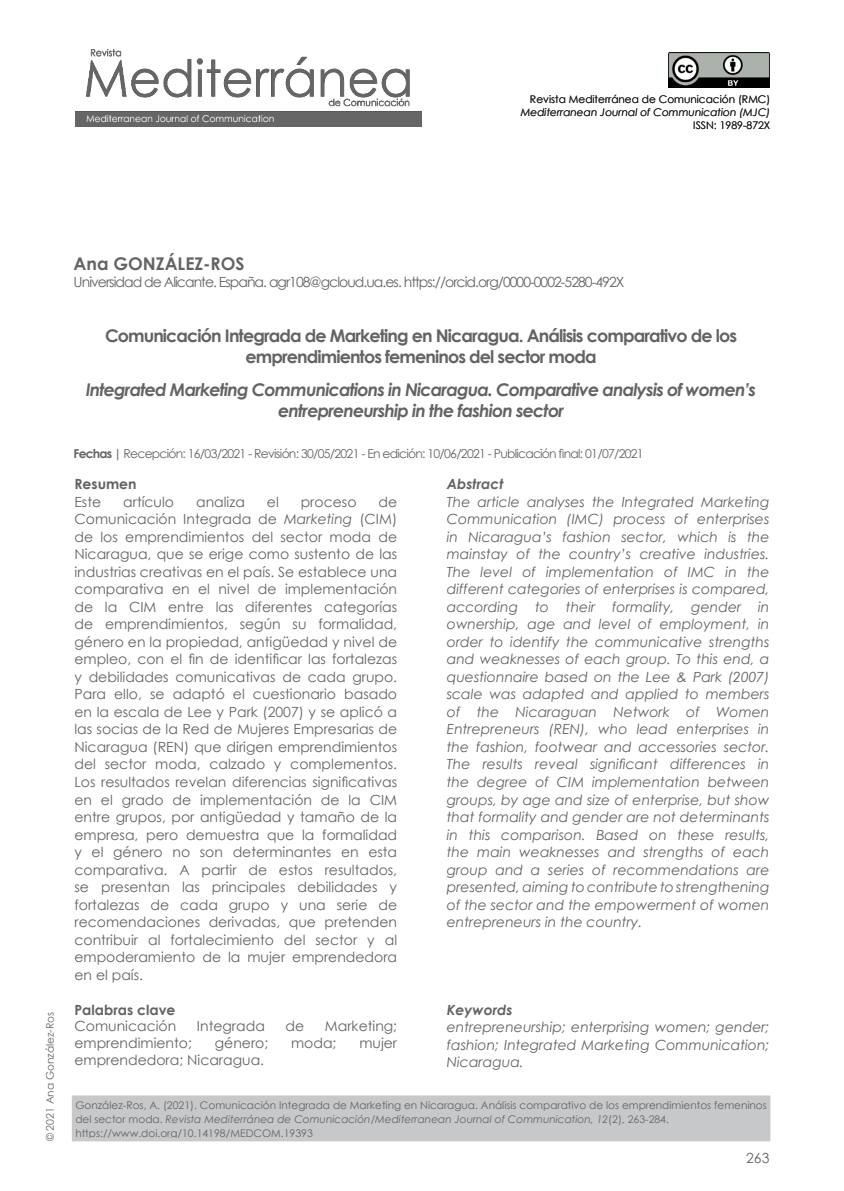
<style>
.page{position:relative;width:844px;height:1191px;background:#fff}
.page>*{position:absolute;margin:0;border:0;box-sizing:border-box;transform-origin:0 0}
.Título_artículo_INGL{font:italic 700 17.5px/21px "Century Gothic";letter-spacing:-.05em;color:#636366;text-align:center}
.Título_artículo_ESPA{font:700 17.5px/21px "Century Gothic";letter-spacing:-.05em;color:#636366;text-align:center}
.Autor_1{font:700 17.5px "Century Gothic";color:#636366}
.Resumen_CUERPO{font:italic 14px/17.5px "Century Gothic";color:#636366;text-align:justify}
.Resumen_CUERPO-2{font:14px/17.5px "Century Gothic";color:#636366;text-align:justify}
.Palabras_Clave_CUERP{font:14px "Century Gothic";color:#636366}
.Datos_autor_2{font:14px "Century Gothic";letter-spacing:-.07em;color:#636366}
.Palabras_Clave_TÍTUL{font:700 14px "Century Gothic";color:#636366}
.Resumen_CUERPO-3{font:italic 700 14px "Century Gothic";color:#636366}
.Palabras_Clave_TÍTUL-2{font:italic 700 14px "Century Gothic";color:#636366}
.Resumen_CUERPO-4{font:700 14px "Century Gothic";color:#636366}
.Fechas{font:12.25px "Century Gothic";letter-spacing:-.06em;color:#636366}
.Pie{font:10.5px/14px "Century Gothic";color:#636366}
.t1{font:10.5px "Century Gothic";color:#231f20}
.t2{font:italic 10.5px "Century Gothic";color:#231f20}
.Autores_lateral{font:10.5px "Century Gothic";color:#636366}
.s1{font-weight:700}
.s2{font-style:italic}
</style>
<div class="page">
<img style="left:75px;top:50px;width:346px;height:77px">
<img style="left:668px;top:52px;width:101px;height:35px">
<div style="left:74px;top:1097px;width:694px;height:42px;background:#c7c8ca"></div>
<div style="left:72px;top:1095px;width:698px;height:46px;border:4px solid #c7c8ca"></div>
<p class="t1" style="left:530px;top:92px;width:242px">Revista Mediterránea de Comunicación (RMC)</p>
<p class="t2" style="left:520px;top:105px;width:251px">Mediterranean Journal of Communication (MJC)</p>
<p class="t1" style="left:693px;top:117px;width:79px">ISSN: 1989-872X</p>
<p class="Autores_lateral" style="left:43px;top:1141px;width:131px;rotate:-90deg">© 2021 Ana González-Ros</p>
<p class="Autor_1" style="left:74px;top:250px;width:172px">Ana GONZÁLEZ-ROS</p>
<p class="Datos_autor_2" style="left:74px;top:272px;width:552px">Universidad de Alicante. España. agr108@gcloud.ua.es. https://orcid.org/0000-0002-5280-492X</p>
<p class="Título_artículo_ESPA" style="left:105px;top:324px;width:633px">Comunicación Integrada de Marketing en Nicaragua. Análisis comparativo de los emprendimientos femeninos del sector moda</p>
<p class="Título_artículo_INGL" style="left:86px;top:379px;width:671px">Integrated Marketing Communications in Nicaragua. Comparative analysis of women’s entrepreneurship in the fashion sector</p>
<p class="Fechas" style="left:74px;top:445px;width:571px"><span class="s1">Fechas |</span> Recepción: 16/03/2021 - Revisión: 30/05/2021 - En edición: 10/06/2021 - Publicación final: 01/07/2021</p>
<p class="Resumen_CUERPO-4" style="left:74px;top:473px;width:64px">Resumen</p>
<p class="Resumen_CUERPO-2" style="left:74px;top:493px;width:28px">Este</p>
<p class="Resumen_CUERPO-2" style="left:123px;top:493px;width:52px">artículo</p>
<p class="Resumen_CUERPO-2" style="left:196px;top:493px;width:50px">analiza</p>
<p class="Resumen_CUERPO-2" style="left:267px;top:493px;width:13px">el</p>
<p class="Resumen_CUERPO-2" style="left:301px;top:493px;width:57px">proceso</p>
<p class="Resumen_CUERPO-3" style="left:446px;top:473px;width:58px">Abstract</p>
<p class="Resumen_CUERPO" style="left:446px;top:493px;width:324px">The article analyses the Integrated Marketing Communication (IMC) process of enterprises in Nicaragua’s fashion sector, which is the mainstay of the country’s creative industries.<br>The level of implementation of IMC in the different categories of enterprises is compared, according to their formality, gender in ownership, age and level of employment, in order to identify the communicative strengths and weaknesses of each group. To this end, a questionnaire based on the Lee &amp; Park (2007) scale was adapted and applied to members of the Nicaraguan Network of Women Entrepreneurs (REN), who lead enterprises in the fashion, footwear and accessories sector.<br>The results reveal significant differences in the degree of CIM implementation between groups, by age and size of enterprise, but show that formality and gender are not determinants in this comparison. Based on these results, the main weaknesses and strengths of each group and a series of recommendations are presented, aiming to contribute to strengthening of the sector and the empowerment of women entrepreneurs in the country.</p>
<p class="Resumen_CUERPO-2" style="left:74px;top:493px;width:324px;text-indent:304px">de Comunicación Integrada de <span class="s2">Marketing</span> (CIM) de los emprendimientos del sector moda de Nicaragua, que se erige como sustento de las industrias creativas en el país. Se establece una comparativa en el nivel de implementación de la CIM entre las diferentes categorías de emprendimientos, según su formalidad, género en la propiedad, antigüedad y nivel de empleo, con el fin de identificar las fortalezas y debilidades comunicativas de cada grupo.<br>Para ello, se adaptó el cuestionario basado en la escala de Lee y Park (2007) y se aplicó a las socias de la Red de Mujeres Empresarias de Nicaragua (REN) que dirigen emprendimientos del sector moda, calzado y complementos.<br>Los resultados revelan diferencias significativas en el grado de implementación de la CIM entre grupos, por antigüedad y tamaño de la empresa, pero demuestra que la formalidad y el género no son determinantes en esta comparativa. A partir de estos resultados, se presentan las principales debilidades y fortalezas de cada grupo y una serie de recomendaciones derivadas, que pretenden contribuir al fortalecimiento del sector y al empoderamiento de la mujer emprendedora en el país.</p>
<p class="Palabras_Clave_TÍTUL" style="left:74px;top:998px;width:103px">Palabras clave</p>
<p class="Palabras_Clave_CUERP" style="left:74px;top:1016px;width:103px">Comunicación</p>
<p class="Palabras_Clave_CUERP" style="left:197px;top:1016px;width:69px">Integrada</p>
<p class="Palabras_Clave_CUERP" style="left:285px;top:1016px;width:20px">de</p>
<p class="Palabras_Clave_CUERP" style="left:325px;top:1016px;width:74px">Marketing;</p>
<p class="Palabras_Clave_CUERP" style="left:74px;top:1033px;width:119px">emprendimiento;</p>
<p class="Palabras_Clave_CUERP" style="left:215px;top:1033px;width:55px">género;</p>
<p class="Palabras_Clave_CUERP" style="left:291px;top:1033px;width:47px">moda;</p>
<p class="Palabras_Clave_CUERP" style="left:359px;top:1033px;width:39px">mujer</p>
<p class="Palabras_Clave_CUERP" style="left:74px;top:1050px;width:191px">emprendedora; Nicaragua.</p>
<p class="Palabras_Clave_TÍTUL-2" style="left:446px;top:998px;width:67px">Keywords</p>
<p class="Resumen_CUERPO" style="left:446px;top:1018px;width:324px">entrepreneurship; enterprising women; gender; fashion; Integrated Marketing Communication; Nicaragua.</p>
<p class="Pie" style="left:75px;top:1097px;width:693px">González-Ros, A. (2021). Comunicación Integrada de Marketing en Nicaragua. Análisis comparativo de los emprendimientos femeninos del sector moda. <span class="s2">Revista Mediterránea de Comunicación/Mediterranean Journal of Communication, 12</span>(2), 263-284. https://www.doi.org/10.14198/MEDCOM.19393</p>
<p class="Resumen_CUERPO-2" style="left:746px;top:1149px;width:25px">263</p>
</div>
